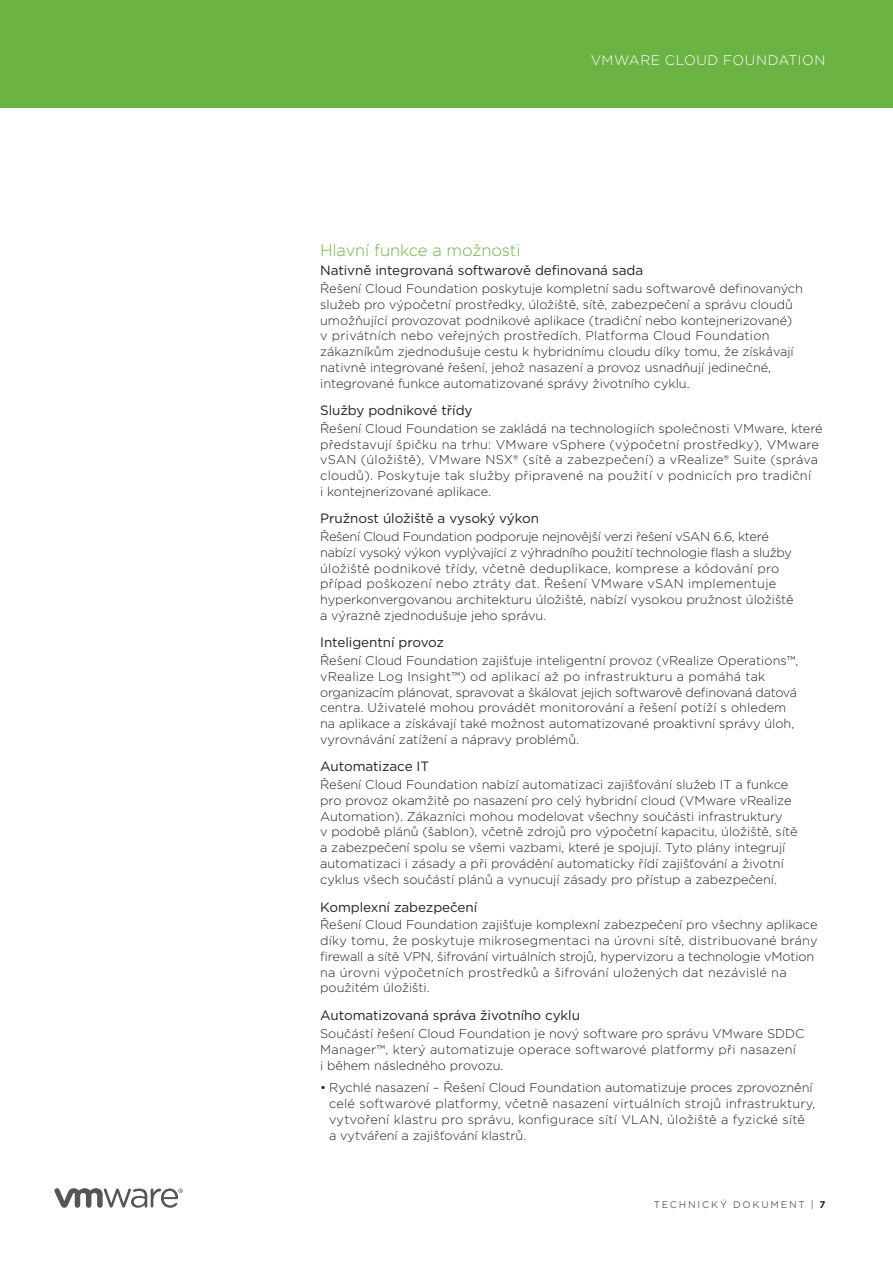
<style>
.page{position:relative;width:893px;height:1263px;background:#fff}
.page>*{position:absolute;margin:0;border:0;box-sizing:border-box;transform-origin:0 0}
._7a__CAPTION_BODY{font:300 16.5px "Gotham";letter-spacing:-.005em;color:#6bb444}
.FOLIO-WHITE-TITLES{font:300 13.8px "Gotham";letter-spacing:.035em;color:#fff}
._4a__SUBHEAD-2-BLK{font:13.5px "Gotham";letter-spacing:-.005em;color:#231f20}
._3a__BODY_TEXT{font:300 12.75px/15.8px "Gotham";color:#231f20}
.FOLIO-BOTTOM-GRAY{font:9.75px "Gotham";letter-spacing:.18em;color:#636265}
.s1{font-weight:700;color:#231f20}
</style>
<div class="page">
<div style="left:0;top:0;width:893px;height:108px;background:#6bb444"></div>
<svg style="left:54px;top:1188px;width:129px;height:20px"></svg>
<p class="FOLIO-WHITE-TITLES" style="left:591px;top:51px;width:236px">VMWARE CLOUD FOUNDATION</p>
<p class="_7a__CAPTION_BODY" style="left:320px;top:240px;width:202px">Hlavní funkce a možnosti</p>
<p class="_4a__SUBHEAD-2-BLK" style="left:320px;top:262px;width:324px">Nativně integrovaná softwarově definovaná sada</p>
<p class="_3a__BODY_TEXT" style="left:320px;top:280px;width:484px">Řešení Cloud Foundation poskytuje kompletní sadu softwarově definovaných služeb pro výpočetní prostředky, úložiště, sítě, zabezpečení a správu cloudů umožňující provozovat podnikové aplikace (tradiční nebo kontejnerizované)<br>v privátních nebo veřejných prostředích. Platforma Cloud Foundation zákazníkům zjednodušuje cestu k hybridnímu cloudu díky tomu, že získávají nativně integrované řešení, jehož nasazení a provoz usnadňují jedinečné, integrované funkce automatizované správy životního cyklu.</p>
<p class="_4a__SUBHEAD-2-BLK" style="left:320px;top:401px;width:154px">Služby podnikové třídy</p>
<p class="_3a__BODY_TEXT" style="left:320px;top:420px;width:504px">Řešení Cloud Foundation se zakládá na technologiích společnosti VMware, které představují špičku na trhu: VMware vSphere (výpočetní prostředky), VMware vSAN (úložiště), VMware NSX® (sítě a zabezpečení) a vRealize® Suite (správa cloudů). Poskytuje tak služby připravené na použití v podnicích pro tradiční<br>i kontejnerizované aplikace.</p>
<p class="_4a__SUBHEAD-2-BLK" style="left:320px;top:510px;width:220px">Pružnost úložiště a vysoký výkon</p>
<p class="_3a__BODY_TEXT" style="left:320px;top:528px;width:475px">Řešení Cloud Foundation podporuje nejnovější verzi řešení vSAN 6.6, které nabízí vysoký výkon vyplývající z výhradního použití technologie flash a služby úložiště podnikové třídy, včetně deduplikace, komprese a kódování pro případ poškození nebo ztráty dat. Řešení VMware vSAN implementuje hyperkonvergovanou architekturu úložiště, nabízí vysokou pružnost úložiště a výrazně zjednodušuje jeho správu.</p>
<p class="_4a__SUBHEAD-2-BLK" style="left:320px;top:634px;width:125px">Inteligentní provoz</p>
<p class="_3a__BODY_TEXT" style="left:320px;top:652px;width:480px">Řešení Cloud Foundation zajišťuje inteligentní provoz (vRealize Operations™, vRealize Log Insight™) od aplikací až po infrastrukturu a pomáhá tak organizacím plánovat, spravovat a škálovat jejich softwarově definovaná datová centra. Uživatelé mohou provádět monitorování a řešení potíží s ohledem na aplikace a získávají také možnost automatizované proaktivní správy úloh, vyrovnávání zatížení a nápravy problémů.</p>
<p class="_4a__SUBHEAD-2-BLK" style="left:320px;top:758px;width:111px">Automatizace IT</p>
<p class="_3a__BODY_TEXT" style="left:320px;top:776px;width:479px">Řešení Cloud Foundation nabízí automatizaci zajišťování služeb IT a funkce pro provoz okamžitě po nasazení pro celý hybridní cloud (VMware vRealize Automation). Zákazníci mohou modelovat všechny součásti infrastruktury<br>v podobě plánů (šablon), včetně zdrojů pro výpočetní kapacitu, úložiště, sítě a zabezpečení spolu se všemi vazbami, které je spojují. Tyto plány integrují automatizaci i zásady a při provádění automaticky řídí zajišťování a životní cyklus všech součástí plánů a vynucují zásady pro přístup a zabezpečení.</p>
<p class="_4a__SUBHEAD-2-BLK" style="left:320px;top:898px;width:159px">Komplexní zabezpečení</p>
<p class="_3a__BODY_TEXT" style="left:320px;top:917px;width:499px">Řešení Cloud Foundation zajišťuje komplexní zabezpečení pro všechny aplikace díky tomu, že poskytuje mikrosegmentaci na úrovni sítě, distribuované brány firewall a sítě VPN, šifrování virtuálních strojů, hypervizoru a technologie vMotion na úrovni výpočetních prostředků a šifrování uložených dat nezávislé na použitém úložišti.</p>
<p class="_4a__SUBHEAD-2-BLK" style="left:320px;top:1007px;width:261px">Automatizovaná správa životního cyklu</p>
<p class="_3a__BODY_TEXT" style="left:320px;top:1025px;width:486px">Součástí řešení Cloud Foundation je nový software pro správu VMware SDDC<br>Manager™, který automatizuje operace softwarové platformy při nasazení<br>i během následného provozu.</p>
<p class="_3a__BODY_TEXT" style="left:329px;top:1079px;width:488px;text-indent:-9px">• Rychlé nasazení – Řešení Cloud Foundation automatizuje proces zprovoznění celé softwarové platformy, včetně nasazení virtuálních strojů infrastruktury, vytvoření klastru pro správu, konfigurace sítí VLAN, úložiště a fyzické sítě<br>a vytváření a zajišťování klastrů.</p>
<p class="FOLIO-BOTTOM-GRAY" style="left:654px;top:1198px;width:173px">TECHNICKÝ DOKUMENT | <span class="s1">7</span></p>
</div>
